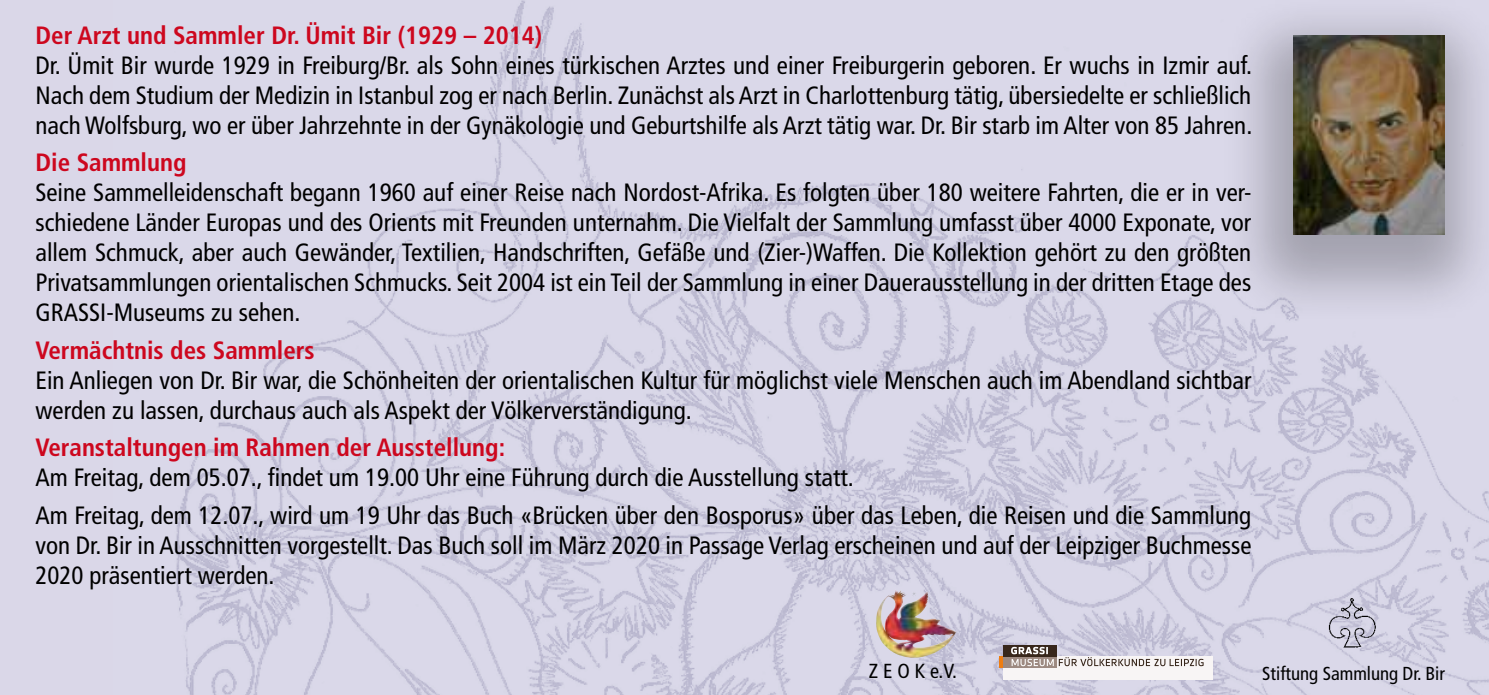
<style>
.page{position:relative;width:1489px;height:695px;background:#fff}
.page>*{position:absolute;margin:0;border:0;box-sizing:border-box;transform-origin:0 0}
.t1{font:condensed 25px/30px "Frutiger";color:#000}
.t2{font:700 condensed 25px "Frutiger";color:#cd071e}
.t3{font:condensed 20.25px "Frutiger";color:#000}
.t4{font:condensed 18.75px "Frutiger";color:#000}
</style>
<div class="page">
<div style="left:0;top:0;width:1488px;height:694px;background:#dad7e8"></div>
<img style="left:174px;top:0;width:1314px;height:694px">
<div style="left:1219px;top:0;width:269px;height:326px;background:#000;opacity:.25"></div>
<img style="left:1293px;top:35px;width:151px;height:199px">
<img style="left:875px;top:589px;width:81px;height:68px">
<img style="left:1324px;top:595px;width:58px;height:66px">
<div style="left:1002px;top:656px;width:210px;height:23px;background:#f8f5f5"></div>
<div style="left:1002px;top:656px;width:54px;height:12px;background:#9d8a81"></div>
<div style="left:1002px;top:644px;width:54px;height:12px;background:#38271b"></div>
<svg style="left:998px;top:656px;width:4px;height:12px"></svg>
<svg style="left:1011px;top:646px;width:192px;height:20px"></svg>
<p class="t2" style="left:35px;top:20px;width:508px">Der Arzt und Sammler Dr. Ümit Bir (1929 – 2014)</p>
<p class="t1" style="left:35px;top:50px;width:1218px;text-align:justify">Dr. Ümit Bir wurde 1929 in Freiburg/Br. als Sohn eines türkischen Arztes und einer Freiburgerin geboren. Er wuchs in Izmir auf.<br>Nach dem Studium der Medizin in Istanbul zog er nach Berlin. Zunächst als Arzt in Charlottenburg tätig, übersiedelte er schließlich nach Wolfsburg, wo er über Jahrzehnte in der Gynäkologie und Geburtshilfe als Arzt tätig war. Dr. Bir starb im Alter von 85 Jahren.</p>
<p class="t2" style="left:35px;top:148px;width:153px">Die Sammlung</p>
<p class="t1" style="left:35px;top:178px;width:1217px;text-align:justify">Seine Sammelleidenschaft begann 1960 auf einer Reise nach Nordost-Afrika. Es folgten über 180 weitere Fahrten, die er in ver&shy;schiedene Länder Europas und des Orients mit Freunden unternahm. Die Vielfalt der Sammlung umfasst über 4000 Exponate, vor allem Schmuck, aber auch Gewänder, Textilien, Handschriften, Gefäße und (Zier-)Waffen. Die Kollektion gehört zu den größten Privatsammlungen orientalischen Schmucks. Seit 2004 ist ein Teil der Sammlung in einer Dauerausstellung in der dritten Etage des GRASSI-Museums zu sehen.</p>
<p class="t2" style="left:35px;top:335px;width:281px">Vermächtnis des Sammlers</p>
<p class="t1" style="left:35px;top:365px;width:1217px">Ein Anliegen von Dr. Bir war, die Schönheiten der orientalischen Kultur für möglichst viele Menschen auch im Abendland sichtbar werden zu lassen, durchaus auch als Aspekt der Völkerverständigung.</p>
<p class="t2" style="left:35px;top:433px;width:471px">Veranstaltungen im Rahmen der Ausstellung:</p>
<p class="t1" style="left:35px;top:459px;width:1217px;line-height:37.5px">Am Freitag, dem 05.07., findet um 19.00 Uhr eine Führung durch die Ausstellung statt.<br>Am Freitag, dem 12.07., wird um 19 Uhr das Buch «Brücken über den Bosporus» über das Leben, die Reisen und die Sammlung</p>
<p class="t1" style="left:35px;top:530px;width:1217px">von Dr. Bir in Ausschnitten vorgestellt. Das Buch soll im März 2020 in Passage Verlag erscheinen und auf der Leipziger Buchmesse<br>2020 präsentiert werden.</p>
<p class="t3" style="left:868px;top:659px;width:89px">Z E O K e.V.</p>
<p class="t4" style="left:1262px;top:662px;width:184px">Stiftung Sammlung Dr. Bir</p>
</div>
